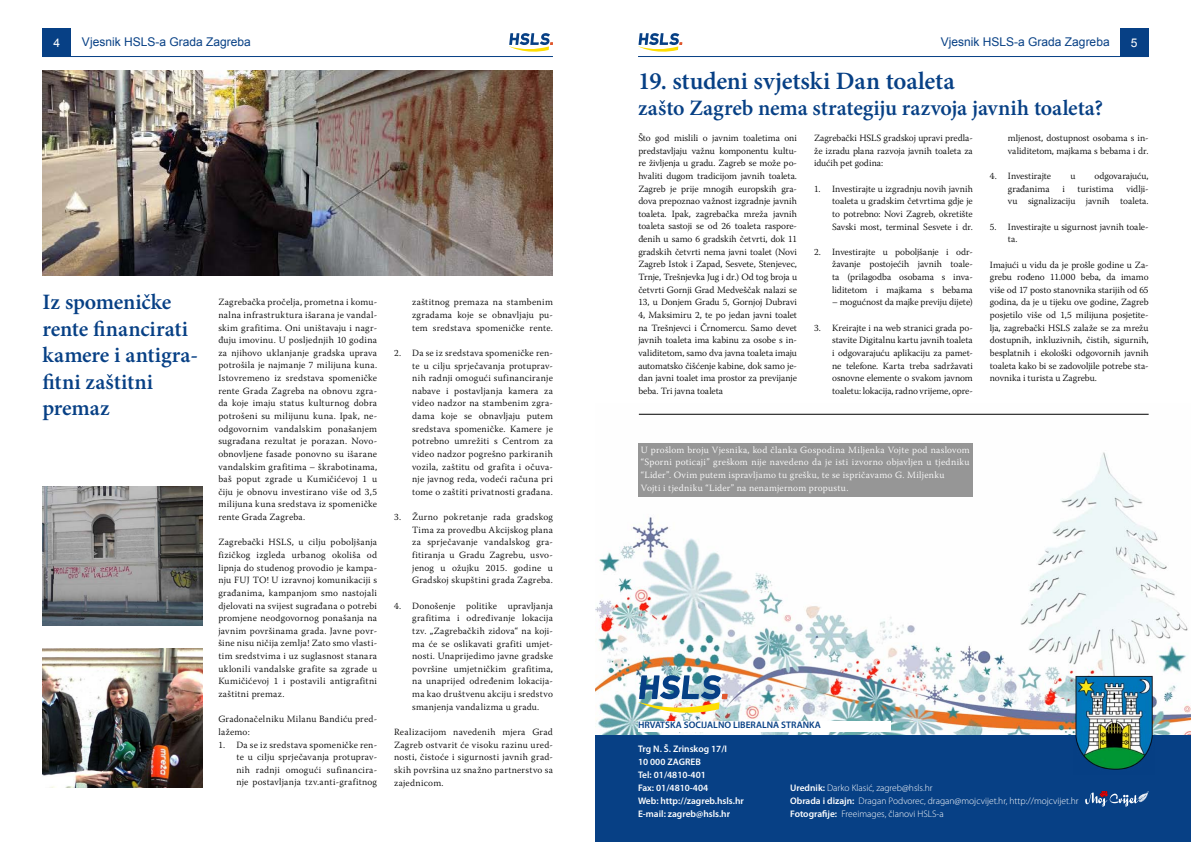
<style>
.page{position:relative;width:1191px;height:842px;background:#fff}
.page>*{position:absolute;margin:0;border:0;box-sizing:border-box;transform-origin:0 0}
.t1{font:600 25px "Minion Pro";letter-spacing:-.005em;color:#074085}
.t2{font:600 22px/26.4px "Minion Pro";letter-spacing:-.005em;color:#074085}
.t3{font:12px "Arial";color:#074085}
.t4{font:12px "Arial";color:#fff}
.t5{font:300 9.5px/12.6px "Warnock Pro";letter-spacing:.015em;color:#000;text-align:justify}
.t6{font:300 9.5px/12.6px "Warnock Pro";letter-spacing:.025em;color:#fff}
.t7{font:300 9.5px/13px "Myriad Pro";color:#fff}
.t8{font:600 9.5px/13px "Myriad Pro";color:#fff}
.t9{font:300 9.5px/12.6px "Warnock Pro";letter-spacing:-.005em;color:#000}
.t10{font:300 9.5px "Warnock Pro";letter-spacing:-.01em;color:#000}
.t11{font:600 9.5px "Myriad Pro";color:#074085}
.s1{font-weight:600}
</style>
<div class="page">
<img style="left:595px;top:413px;width:596px;height:323px">
<div style="left:43px;top:28px;width:28px;height:29px;background:#074085"></div>
<hr style="left:43px;top:56px;width:510px;height:1px;background:#074085">
<svg style="left:509px;top:33px;width:44px;height:19px"></svg>
<div style="left:1120px;top:28px;width:28px;height:29px;background:#074085"></div>
<svg style="left:638px;top:33px;width:44px;height:19px"></svg>
<hr style="left:638px;top:56px;width:510px;height:1px;background:#074085">
<img style="left:43px;top:70px;width:510px;height:205px">
<img style="left:43px;top:487px;width:159px;height:139px">
<img style="left:43px;top:648px;width:159px;height:139px">
<div style="left:595px;top:736px;width:596px;height:106px;background:#074085"></div>
<img style="left:1073px;top:670px;width:81px;height:100px">
<img style="left:638px;top:675px;width:89px;height:45px">
<div style="left:638px;top:721px;width:252px;height:10px;background:#fff"></div>
<svg style="left:1085px;top:791px;width:63px;height:15px"></svg>
<hr style="left:1094px;top:794px;width:19px;height:4px;background:#000;opacity:.75">
<div style="left:638px;top:443px;width:334px;height:53px;background:#969696"></div>
<hr style="left:639px;top:414px;width:509px;height:1px;background:#000">
<p class="t4" style="left:53px;top:34px;width:8px">4</p>
<p class="t3" style="left:82px;top:34px;width:170px">Vjesnik HSLS-a Grada Zagreba</p>
<p class="t3" style="left:941px;top:34px;width:170px">Vjesnik HSLS-a Grada Zagreba</p>
<p class="t4" style="left:1131px;top:34px;width:8px">5</p>
<h2 class="t2" style="left:43px;top:289px;width:157px">Iz spomeničke rente financirati kamere i antigra&shy;fitni zaštitni premaz</h2>
<p class="t5" style="left:218px;top:296px;width:160px">Zagrebačka pročelja, prometna i komu&shy;nalna infrastruktura išarana je vandal&shy;skim grafitima. Oni uništavaju i nagr&shy;đuju imovinu. U posljednjih 10 godina za njihovo uklanjanje gradska uprava potrošila je najmanje 7 milijuna kuna.<br>Istovremeno iz sredstava spomeničke rente Grada Zagreba na obnovu zgra&shy;da koje imaju status kulturnog dobra potrošeni su milijunu kuna. Ipak, ne&shy;odgovornim vandalskim ponašanjem sugrađana rezultat je porazan. Novo&shy;obnovljene fasade ponovno su išarane vandalskim grafitima – škrabotinama, baš poput zgrade u Kumičićevoj 1 u čiju je obnovu investirano više od 3,5 milijuna kuna sredstava iz spomeničke rente Grada Zagreba.</p>
<p class="t5" style="left:218px;top:536px;width:160px">Zagrebački HSLS, u cilju poboljšanja fizičkog izgleda urbanog okoliša od lipnja do studenog provodio je kampa&shy;nju FUJ TO! U izravnoj komunikaciji s građanima, kampanjom smo nastojali djelovati na svijest sugrađana o potrebi promjene neodgovornog ponašanja na javnim površinama grada. Javne povr&shy;šine nisu ničija zemlja! Zato smo vlasti&shy;tim sredstvima i uz suglasnost stanara uklonili vandalske grafite sa zgrade u Kumičićevoj 1 i postavili antigrafitni zaštitni premaz.</p>
<p class="t5" style="left:218px;top:713px;width:160px">Gradonačelniku Milanu Bandiću pred&shy;lažemo:</p>
<p class="t5" style="left:236px;top:738px;width:142px;text-indent:-18px">1. Da se iz sredstava spomeničke ren&shy;te u cilju sprječavanja protuprav&shy;nih radnji omogući sufinancira&shy;nje postavljanja tzv.anti-grafitnog</p>
<p class="t5" style="left:412px;top:296px;width:142px">zaštitnog premaza na stambenim zgradama koje se obnavljaju pu&shy;tem sredstava spomeničke rente.</p>
<p class="t5" style="left:412px;top:346px;width:142px;text-indent:-18px">2. Da se iz sredstava spomeničke ren&shy;te u cilju sprječavanja protuprav&shy;nih radnji omogući sufinanciranje nabave i postavljanja kamera za video nadzor na stambenim zgra&shy;dama koje se obnavljaju putem sredstava spomeničke. Kamere je potrebno umrežiti s Centrom za video nadzor pogrešno parkiranih vozila, zaštitu od grafita i očuva&shy;nje javnog reda, vodeći računa pri tome o zaštiti privatnosti građana.</p>
<p class="t5" style="left:412px;top:511px;width:142px;text-indent:-18px">3. Žurno pokretanje rada gradskog Tima za provedbu Akcijskog plana za sprječavanje vandalskog gra&shy;fitiranja u Gradu Zagrebu, usvo&shy;jenog u ožujku 2015. godine u Gradskoj skupštini grada Zagreba.</p>
<p class="t5" style="left:412px;top:599px;width:142px;text-indent:-18px">4. Donošenje politike upravljanja grafitima i određivanje lokacija tzv. „Zagrebačkih zidova“ na koji&shy;ma će se oslikavati grafiti umjet&shy;nosti. Unaprijedimo javne gradske površine umjetničkim grafitima, na unaprijed određenim lokacija&shy;ma kao društvenu akciju i sredstvo smanjenja vandalizma u gradu.</p>
<p class="t5" style="left:394px;top:725px;width:160px">Realizacijom navedenih mjera Grad Zagreb ostvarit će visoku razinu ured&shy;nosti, čistoće i sigurnosti javnih grad&shy;skih površina uz snažno partnerstvo sa zajednicom.</p>
<h1 class="t1" style="left:638px;top:64px;width:318px">19. studeni svjetski Dan toaleta</h1>
<h2 class="t2" style="left:638px;top:95px;width:466px">zašto Zagreb nema strategiju razvoja javnih toaleta?</h2>
<p class="t5" style="left:638px;top:131px;width:160px">Što god mislili o javnim toaletima oni predstavljaju važnu komponentu kultu&shy;re življenja u gradu. Zagreb se može po&shy;hvaliti dugom tradicijom javnih toaleta.<br>Zagreb je prije mnogih europskih gra&shy;dova prepoznao važnost izgradnje javnih toaleta. Ipak, zagrebačka mreža javnih toaleta sastoji se od 26 toaleta raspore&shy;đenih u samo 6 gradskih četvrti, dok 11 gradskih četvrti nema javni toalet (Novi Zagreb Istok i Zapad, Sesvete, Stenjevec, Trnje, Trešnjevka Jug i dr.) Od tog broja u četvrti Gornji Grad Medveščak nalazi se 13, u Donjem Gradu 5, Gornjoj Dubravi 4, Maksimiru 2, te po jedan javni toalet na Trešnjevci i Črnomercu. Samo devet javnih toaleta ima kabinu za osobe s in&shy;validitetom, samo dva javna toaleta imaju automatsko čišćenje kabine, dok samo je&shy;dan javni toalet ima prostor za previjanje beba. Tri javna toaleta</p>
<p class="t5" style="left:814px;top:132px;width:160px">Zagrebački HSLS gradskoj upravi predla&shy;že izradu plana razvoja javnih toaleta za idućih pet godina:</p>
<p class="t9" style="left:1008px;top:132px;width:142px">mljenost, dostupnost osobama s in&shy;validitetom, majkama s bebama i dr.</p>
<p class="t5" style="left:990px;top:169px;width:63px">4. Investirajte</p>
<p class="t5" style="left:1070px;top:169px;width:7px">u</p>
<p class="t10" style="left:1094px;top:170px;width:56px">odgovarajuću,</p>
<p class="t5" style="left:1008px;top:182px;width:43px">građanima</p>
<p class="t5" style="left:1062px;top:182px;width:4px">i</p>
<p class="t5" style="left:1077px;top:182px;width:38px">turistima</p>
<p class="t5" style="left:832px;top:182px;width:142px;text-indent:-18px">1. Investirajte u izgradnju novih javnih toaleta u gradskim četvrtima gdje je to potrebno: Novi Zagreb, okretište Savski most, terminal Sesvete i dr.</p>
<p class="t5" style="left:832px;top:245px;width:142px;text-indent:-18px">2. Investirajte u poboljšanje i odr&shy;žavanje postojećih javnih toale&shy;ta (prilagodba osobama s inva&shy;liditetom i majkama s bebama</p>
<p class="t10" style="left:832px;top:296px;width:142px">– mogućnost da majke previju dijete)</p>
<p class="t5" style="left:832px;top:321px;width:142px;text-indent:-18px">3. Kreirajte i na web stranici grada po&shy;stavite Digitalnu kartu javnih toaleta i odgovarajuću aplikaciju za pamet&shy;ne telefone. Karta treba sadržavati osnovne elemente o svakom javnom toaletu: lokacija, radno vrijeme, opre-</p>
<p class="t5" style="left:1008px;top:182px;width:142px;text-align:right">vidlji-<br>vu signalizaciju javnih toaleta.</p>
<p class="t5" style="left:1008px;top:220px;width:142px;text-indent:-18px">5. Investirajte u sigurnost javnih toale&shy;ta.</p>
<p class="t5" style="left:990px;top:258px;width:160px">Imajući u vidu da je prošle godine u Za&shy;grebu rođeno 11.000 beba, da imamo više od 17 posto stanovnika starijih od 65 godina, da je u tijeku ove godine, Zagreb posjetilo više od 1,5 milijuna posjetite&shy;lja, zagrebački HSLS zalaže se za mrežu dostupnih, inkluzivnih, čistih, sigurnih, besplatnih i ekološki odgovornih javnih toaleta kako bi se zadovoljile potrebe sta&shy;novnika i turista u Zagrebu.</p>
<p class="t6" style="left:641px;top:443px;width:330px">U prošlom broju Vjesnika, kod članka Gospodina Miljenka Vojte pod naslovom “Sporni poticaji” greškom nije navedeno da je isti izvorno objavljen u tjedniku “Lider”. Ovim putem ispravljamo tu grešku, te se ispričavamo G. Miljenku<br>Vojti i tjedniku “Lider” na nenamjernom propustu.</p>
<p class="t11" style="left:638px;top:719px;width:184px">HRVATSKA SOCIJALNO LIBERALNA STRANKA</p>
<p class="t8" style="left:638px;top:742px;width:107px">Trg N. Š. Zrinskog 17/I<br>10 000 ZAGREB<br>Tel: 01/4810-401<br>Fax: 01/4810-404<br>Web: http://zagreb.hsls.hr<br>E-mail: zagreb@hsls.hr</p>
<p class="t7" style="left:790px;top:782px;width:290px"><span class="s1">Urednik:</span> Darko Klasić, zagreb@hsls.hr<br><span class="s1">Obrada i dizajn:</span> Dragan Podvorec, dragan@mojcvijet.hr, http://mojcvijet.hr<br><span class="s1">Fotografije:</span> Freeimages, članovi HSLS-a</p>
</div>
